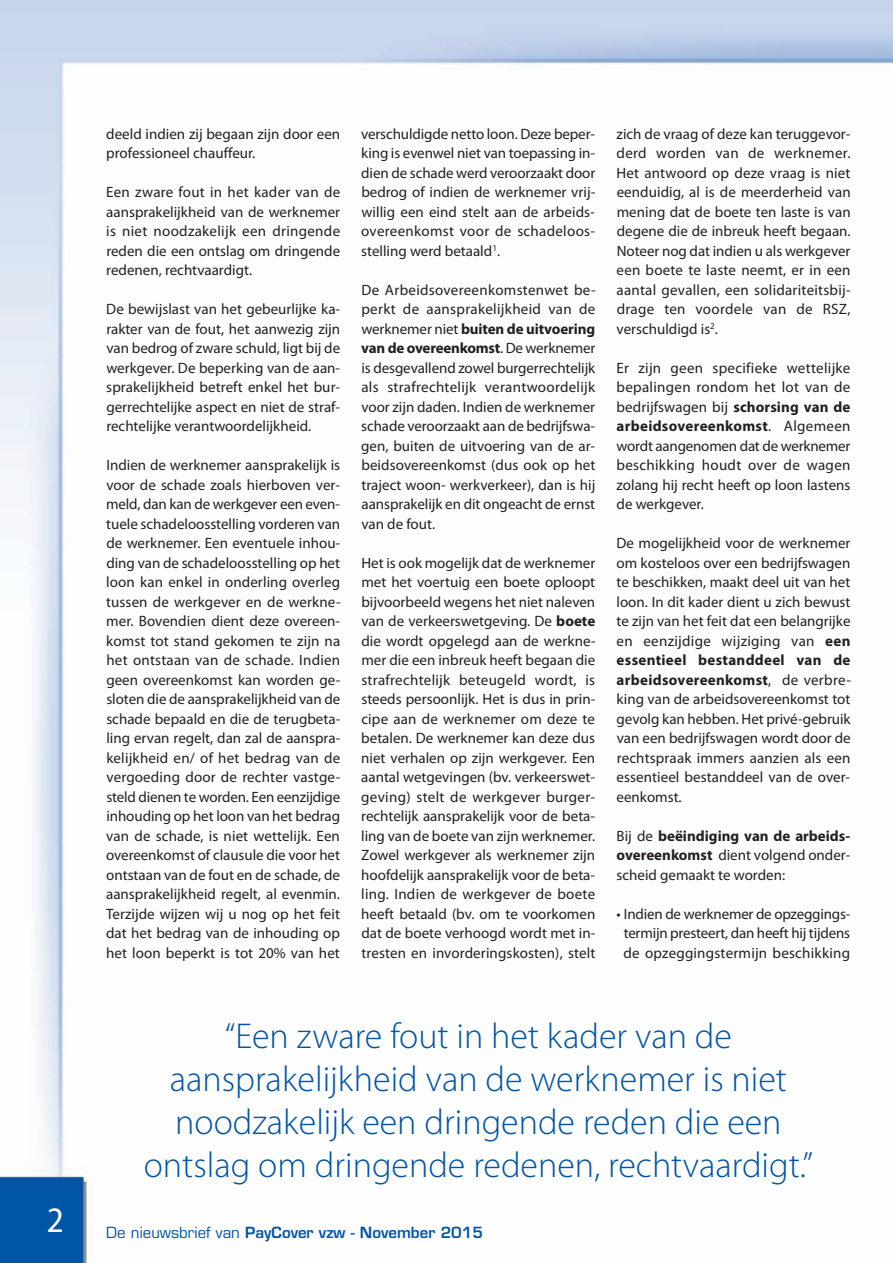
<style>
.page{position:relative;width:893px;height:1263px;background:#fff}
.page>*{position:absolute;margin:0;border:0;box-sizing:border-box;transform-origin:0 0}
.t1{font:300 36px/43.2px "Myriad Pro";color:#0154a6;text-align:center}
.t2{font:semi-condensed 36px "Myriad Pro";color:#fff}
.t3{font:15px/19.5px "Myriad Pro";color:#231f20;text-align:justify}
.t4{font:600 15px "Eurostile LT Std";color:#0154a6}
.s1{font-weight:700}
.s2{font-weight:400}
</style>
<div class="page">
<img style="left:0;top:0;width:893px;height:1263px">
<h1 class="t2" style="left:47px;top:1207px;width:19px">2</h1>
<p class="t3" style="left:106px;top:125px;width:235px">deeld indien zij begaan zijn door een professioneel chauffeur.</p>
<p class="t3" style="left:106px;top:184px;width:235px">Een zware fout in het kader van de aansprakelijkheid van de werknemer is niet noodzakelijk een dringende reden die een ontslag om dringende redenen, rechtvaardigt.</p>
<p class="t3" style="left:106px;top:301px;width:235px">De bewijslast van het gebeurlijke ka&shy;rakter van de fout, het aanwezig zijn van bedrog of zware schuld, ligt bij de werkgever. De beperking van de aan&shy;sprakelijkheid betreft enkel het bur&shy;gerrechtelijke aspect en niet de straf&shy;rechtelijke verantwoordelijkheid.</p>
<p class="t3" style="left:106px;top:457px;width:236px">Indien de werknemer aansprakelijk is voor de schade zoals hierboven ver&shy;meld, dan kan de werkgever een even&shy;tuele schadeloosstelling vorderen van de werknemer. Een eventuele inhou&shy;ding van de schadeloosstelling op het loon kan enkel in onderling overleg tussen de werkgever en de werkne&shy;mer. Bovendien dient deze overeen&shy;komst tot stand gekomen te zijn na het ontstaan van de schade. Indien geen overeenkomst kan worden ge&shy;sloten die de aansprakelijkheid van de schade bepaald en die de terugbeta&shy;ling ervan regelt, dan zal de aanspra&shy;kelijkheid en/ of het bedrag van de vergoeding door de rechter vastge&shy;steld dienen te worden. Een eenzijdige inhouding op het loon van het bedrag van de schade, is niet wettelijk. Een overeenkomst of clausule die voor het ontstaan van de fout en de schade, de aansprakelijkheid regelt, al evenmin.<br>Terzijde wijzen wij u nog op het feit dat het bedrag van de inhouding op het loon beperkt is tot 20% van het</p>
<p class="t3" style="left:361px;top:125px;width:236px">verschuldigde netto loon. Deze beper&shy;king is evenwel niet van toepassing in&shy;dien de schade werd veroorzaakt door bedrog of indien de werknemer vrij&shy;willig een eind stelt aan de arbeids&shy;overeenkomst voor de schadeloos&shy;stelling werd betaald<sup>1</sup>.</p>
<p class="t3" style="left:361px;top:281px;width:236px">De Arbeidsovereenkomstenwet be&shy;perkt de aansprakelijkheid van de werknemer niet <span class="s1">buiten de uitvoering van de overeenkomst</span>. De werknemer is desgevallend zowel burgerrechtelijk als strafrechtelijk verantwoordelijk voor zijn daden. Indien de werknemer schade veroorzaakt aan de bedrijfswa&shy;gen, buiten de uitvoering van de ar&shy;beidsovereenkomst (dus ook op het traject woon- werkverkeer), dan is hij aansprakelijk en dit ongeacht de ernst van de fout.</p>
<p class="t3" style="left:361px;top:554px;width:236px">Het is ook mogelijk dat de werknemer met het voertuig een boete oploopt bijvoorbeeld wegens het niet naleven van de verkeerswetgeving. De <span class="s1">boete </span>die wordt opgelegd aan de werkne&shy;mer die een inbreuk heeft begaan die strafrechtelijk beteugeld wordt, is steeds persoonlijk. Het is dus in prin&shy;cipe aan de werknemer om deze te betalen. De werknemer kan deze dus niet verhalen op zijn werkgever. Een aantal wetgevingen (bv. verkeerswet&shy;geving) stelt de werkgever burger&shy;rechtelijk aansprakelijk voor de beta&shy;ling van de boete van zijn werknemer.<br>Zowel werkgever als werknemer zijn hoofdelijk aansprakelijk voor de beta&shy;ling. Indien de werkgever de boete heeft betaald (bv. om te voorkomen dat de boete verhoogd wordt met in&shy;tresten en invorderingskosten), stelt</p>
<p class="t3" style="left:617px;top:125px;width:236px">zich de vraag of deze kan teruggevor&shy;derd worden van de werknemer.<br>Het antwoord op deze vraag is niet eenduidig, al is de meerderheid van mening dat de boete ten laste is van degene die de inbreuk heeft begaan.<br>Noteer nog dat indien u als werkgever een boete te laste neemt, er in een aantal gevallen, een solidariteitsbij&shy;drage ten voordele van de RSZ, verschuldigd is<sup>2</sup>.</p>
<p class="t3" style="left:617px;top:359px;width:235px">Er zijn geen specifieke wettelijke bepalingen rondom het lot van de bedrijfswagen bij <span class="s1">schorsing van de arbeidsovereenkomst</span>. Algemeen wordt aangenomen dat de werknemer beschikking houdt over de wagen zolang hij recht heeft op loon lastens de werkgever.</p>
<p class="t3" style="left:616px;top:535px;width:236px">De mogelijkheid voor de werknemer om kosteloos over een bedrijfswagen te beschikken, maakt deel uit van het loon. In dit kader dient u zich bewust te zijn van het feit dat een belangrijke en eenzijdige wijziging van <span class="s1">een essentieel bestanddeel van de arbeidsovereenkomst</span>, de verbre&shy;king van de arbeidsovereenkomst tot gevolg kan hebben. Het privé-gebruik van een bedrijfswagen wordt door de rechtspraak immers aanzien als een essentieel bestanddeel van de over&shy;eenkomst.</p>
<p class="t3" style="left:617px;top:827px;width:235px">Bij de <span class="s1">beëindiging van de arbeids&shy;overeenkomst</span> dient volgend onder&shy;scheid gemaakt te worden:</p>
<p class="t3" style="left:617px;top:905px;width:235px;text-align:center">• Indien de werknemer de opzeggings&shy;termijn presteert, dan heeft hij tijdens de opzeggingstermijn beschikking</p>
<h1 class="t1" style="left:144px;top:1017px;width:671px">“Een zware fout in het kader van de aansprakelijkheid van de werknemer is niet noodzakelijk een dringende reden die een ontslag om dringende redenen, rechtvaardigt.”</h1>
<p class="t4" style="left:106px;top:1227px;width:378px"><span class="s2">De nieuwsbrief van</span> PayCover vzw - November 2015</p>
</div>
